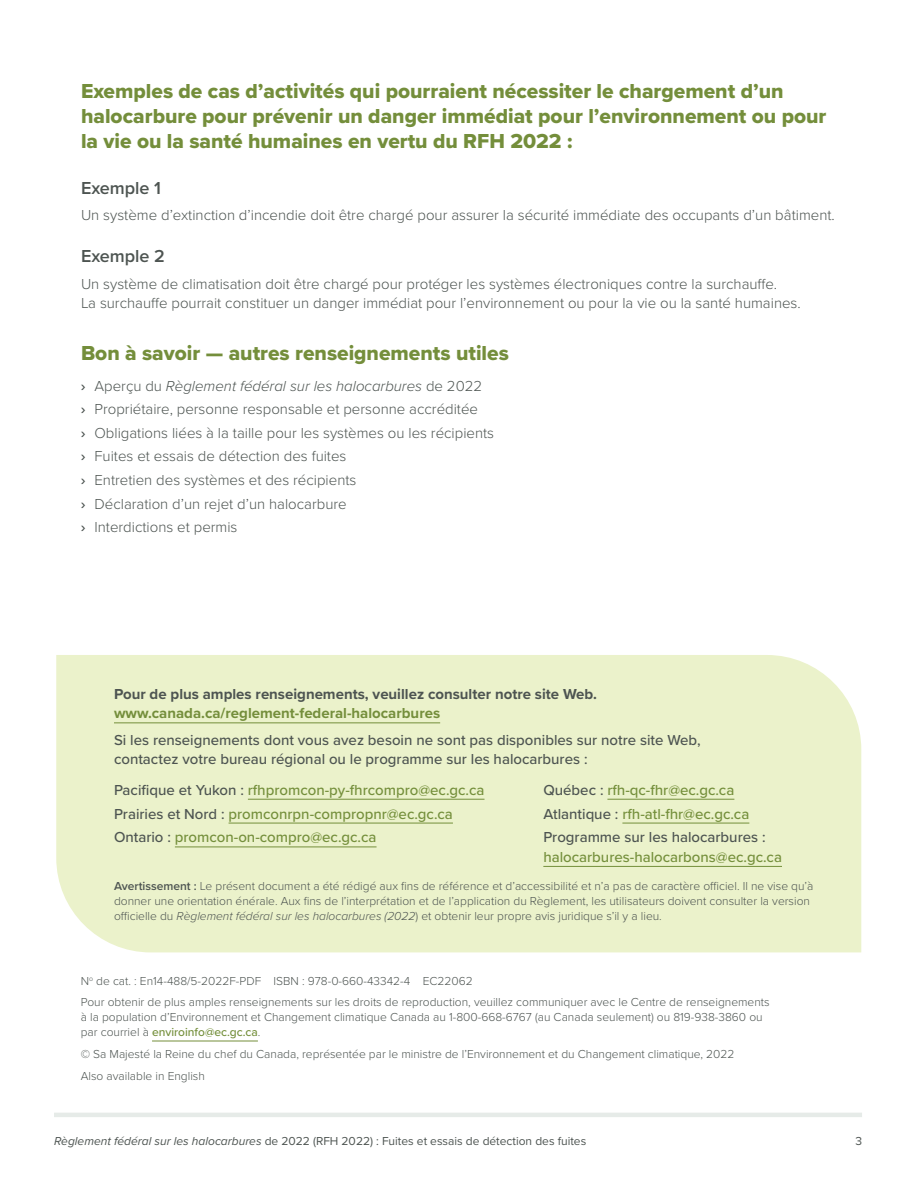
<style>
.page{position:relative;width:918px;height:1188px;background:#fff}
.page>*{position:absolute;margin:0;border:0;box-sizing:border-box;transform-origin:0 0}
.t1{font:21px/25.2px "Proxima Nova Extrabld";color:#748e3b}
.t2{font:600 18px "Proxima Nova";color:#4d5451}
.t3{font:300 15px/23.5px "Proxima Nova";color:#4d5451}
.t4{font:500 15px "Proxima Nova";color:#748f3b}
.t5{font:500 15px/19.5px "Proxima Nova";color:#4d5451}
.t6{font:700 15px "Proxima Nova";color:#4d5451}
.t7{font:700 15px "Proxima Nova";color:#748e3b}
.t8{font:300 12px/15px "Proxima Nova";color:#4d5451}
.t9{font:12px "Proxima Nova";color:#4d5451}
.s1{font-weight:600}
.s2{font-style:italic}
.s3{color:#4d5451}
.s4{font-weight:500;color:#748f3b}
</style>
<div class="page">
<hr style="left:54px;top:1113px;width:808px;height:4px;background:#e6ebe8">
<div style="left:56px;top:655px;width:805px;height:297px;background:#ebf2cb"></div>
<hr style="left:114px;top:722px;width:326px;height:1px;background:#748e3b">
<hr style="left:248px;top:799px;width:237px;height:1px;background:#748f3b">
<hr style="left:607px;top:799px;width:127px;height:1px;background:#748f3b">
<hr style="left:229px;top:823px;width:224px;height:1px;background:#748f3b">
<hr style="left:622px;top:823px;width:127px;height:1px;background:#748f3b">
<hr style="left:175px;top:847px;width:202px;height:1px;background:#748f3b">
<hr style="left:543px;top:866px;width:239px;height:1px;background:#748f3b">
<hr style="left:152px;top:1041px;width:106px;height:1px;background:#748f3b">
<h1 class="t1" style="left:81px;top:78px;width:747px">Exemples de cas d’activités qui pourraient nécessiter le chargement d’un halocarbure pour prévenir un danger immédiat pour l’environnement ou pour la vie ou la santé humaines en vertu du RFH 2022 :</h1>
<h2 class="t2" style="left:81px;top:174px;width:82px">Exemple 1</h2>
<p class="t3" style="left:81px;top:203px;width:755px">Un système d’extinction d’incendie doit être chargé pour assurer la sécurité immédiate des occupants d’un bâtiment.</p>
<h2 class="t2" style="left:81px;top:243px;width:86px">Exemple 2</h2>
<p class="t3" style="left:81px;top:273px;width:721px;line-height:19.5px">Un système de climatisation doit être chargé pour protéger les systèmes électroniques contre la surchauffe.<br>La surchauffe pourrait constituer un danger immédiat pour l’environnement ou pour la vie ou la santé humaines.</p>
<h1 class="t1" style="left:81px;top:341px;width:429px">Bon à savoir — autres renseignements utiles</h1>
<p class="t3" style="left:81px;top:373px;width:415px"><span class="s1">›</span> Aperçu du <span class="s2">Règlement fédéral sur les halocarbures</span> de 2022<br><span class="s1">›</span> Propriétaire, personne responsable et personne accréditée<br><span class="s1">›</span> Obligations liées à la taille pour les systèmes ou les récipients <span class="s1">›</span> Fuites et essais de détection des fuites<br><span class="s1">›</span> Entretien des systèmes et des récipients<br><span class="s1">›</span> Déclaration d’un rejet d’un halocarbure<br><span class="s1">›</span> Interdictions et permis</p>
<p class="t6" style="left:114px;top:683px;width:485px">Pour de plus amples renseignements, veuillez consulter notre site Web.</p>
<p class="t7" style="left:114px;top:702px;width:328px">www.canada.ca/reglement-federal-halocarbures</p>
<p class="t5" style="left:114px;top:729px;width:588px">Si les renseignements dont vous avez besoin ne sont pas disponibles sur notre site Web, contactez votre bureau régional ou le programme sur les halocarbures :</p>
<p class="t4" style="left:114px;top:779px;width:372px"><span class="s3">Pacifique et Yukon :</span> rfhpromcon-py-fhrcompro@ec.gc.ca</p>
<p class="t4" style="left:543px;top:779px;width:193px"><span class="s3">Québec :</span> rfh-qc-fhr@ec.gc.ca</p>
<p class="t4" style="left:114px;top:802px;width:340px"><span class="s3">Prairies et Nord :</span> promconrpn-compropnr@ec.gc.ca</p>
<p class="t4" style="left:543px;top:802px;width:208px"><span class="s3">Atlantique :</span> rfh-atl-fhr@ec.gc.ca</p>
<p class="t4" style="left:114px;top:826px;width:264px"><span class="s3">Ontario :</span> promcon-on-compro@ec.gc.ca</p>
<p class="t5" style="left:543px;top:827px;width:224px">Programme sur les halocarbures :</p>
<p class="t4" style="left:543px;top:846px;width:240px">halocarbures-halocarbons@ec.gc.ca</p>
<p class="t8" style="left:114px;top:878px;width:701px"><span class="s1">Avertissement :</span> Le présent document a été rédigé aux fins de référence et d’accessibilité et n’a pas de caractère officiel. Il ne vise qu’à donner une orientation énérale. Aux fins de l’interprétation et de l’application du Règlement, les utilisateurs doivent consulter la version officielle du <span class="s2">Règlement fédéral sur les halocarbures (2022</span>) et obtenir leur propre avis juridique s’il y a lieu.</p>
<p class="t8" style="left:81px;top:969px;width:690px;line-height:21.8px">N<sup>o</sup> de cat. : En14-488/5-2022F-PDF ISBN : 978-0-660-43342-4 EC22062<br>Pour obtenir de plus amples renseignements sur les droits de reproduction, veuillez communiquer avec le Centre de renseignements</p>
<p class="t8" style="left:81px;top:1009px;width:683px">à la population d’Environnement et Changement climatique Canada au 1-800-668-6767 (au Canada seulement) ou 819-938-3860 ou par courriel à <span class="s4">enviroinfo@ec.gc.ca</span>.</p>
<p class="t8" style="left:81px;top:1043px;width:655px;line-height:21.8px">© Sa Majesté la Reine du chef du Canada, représentée par le ministre de l’Environnement et du Changement climatique, 2022<br>Also available in English</p>
<p class="t9" style="left:54px;top:1132px;width:534px"><span class="s2">Règlement fédéral sur les halocarbures</span> de 2022 (RFH 2022) : Fuites et essais de détection des fuites</p>
<p class="t9" style="left:855px;top:1132px;width:8px">3</p>
</div>
